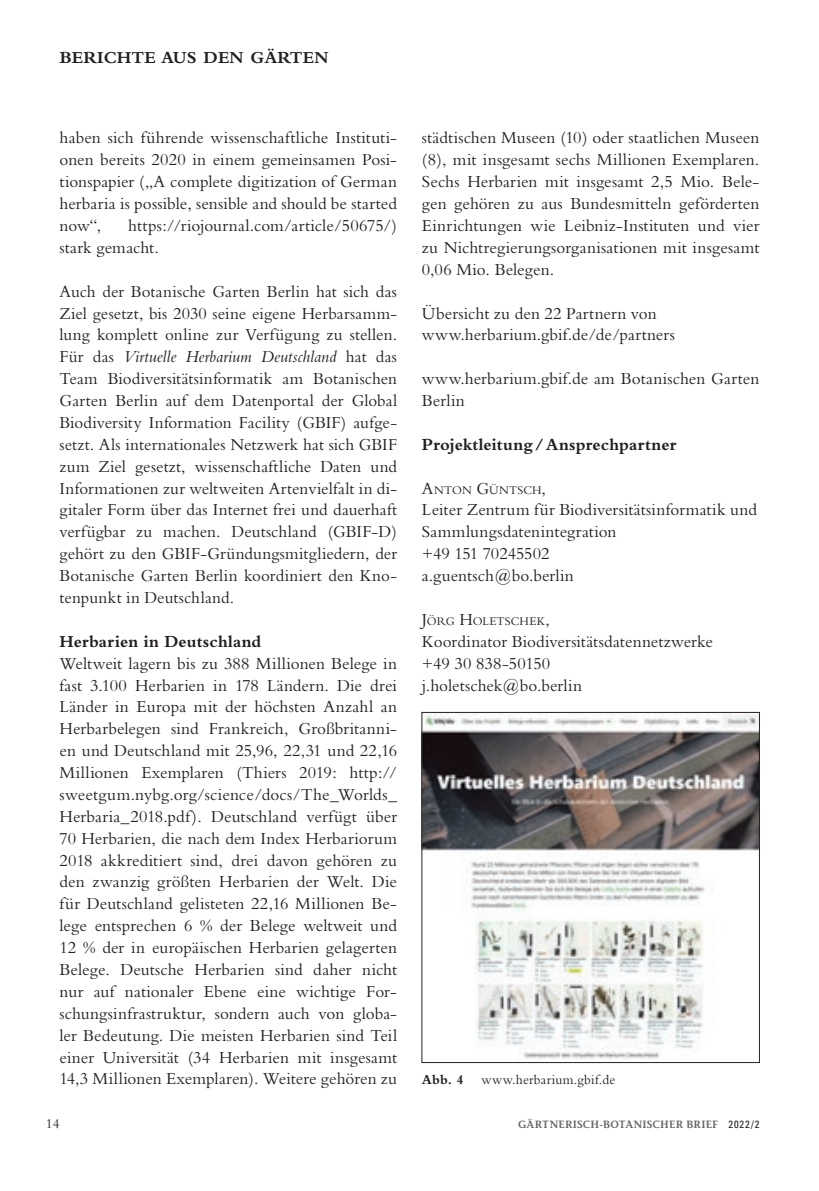
<style>
.page{position:relative;width:819px;height:1191px;background:#fff}
.page>*{position:absolute;margin:0;border:0;box-sizing:border-box;transform-origin:0 0}
.t1{font:17.5px/21.9px "Bembo";letter-spacing:.005em;color:#231f20}
.t2{font:700 17.5px "Bembo";letter-spacing:.01em;color:#231f20}
.t3{font:14px "Bembo";letter-spacing:.02em;color:#231f20}
.t4{font:700 14px "Bembo";color:#231f20}
.t5{font:12.25px "Bembo";letter-spacing:.01em;color:#231f20}
.t6{font:600 10.5px "Stone Informal";letter-spacing:.02em;color:#636366}
.s1{font-style:italic}
.s2{font-size:17.5px}
.s3{font-family:"Univers";font-weight:400;font-stretch:condensed;color:#231f20}
</style>
<div class="page">
<img style="left:423px;top:714px;width:334px;height:346px">
<div style="left:421px;top:712px;width:338px;height:351px;border:1px solid #231f20"></div>
<p class="t2" style="left:60px;top:48px;width:270px">BERICHTE AUS DEN GÄRTEN</p>
<p class="t1" style="left:60px;top:127px;width:339px;text-align:justify">haben sich führende wissenschaftliche Instituti&shy;onen bereits 2020 in einem gemeinsamen Posi&shy;tionspapier („A complete digitization of German herbaria is possible, sensible and should be started now“,</p>
<p class="t1" style="left:60px;top:214px;width:339px;text-indent:69px">https://riojournal.com/article/50675/) stark gemacht.</p>
<p class="t1" style="left:60px;top:280px;width:339px;text-align:justify">Auch der Botanische Garten Berlin hat sich das Ziel gesetzt, bis 2030 seine eigene Herbarsamm&shy;lung komplett online zur Verfügung zu stellen.<br>Für das <span class="s1">Virtuelle Herbarium Deutschland</span> hat das Team Biodiversitätsinformatik am Botanischen Garten Berlin auf dem Datenportal der Global Biodiversity Information Facility (GBIF) aufge&shy;setzt. Als internationales Netzwerk hat sich GBIF zum Ziel gesetzt, wissenschaftliche Daten und Informationen zur weltweiten Artenvielfalt in di&shy;gitaler Form über das Internet frei und dauerhaft verfügbar zu machen. Deutschland (GBIF-D) gehört zu den GBIF-Gründungsmitgliedern, der Botanische Garten Berlin koordiniert den Kno&shy;tenpunkt in Deutschland.</p>
<p class="t2" style="left:60px;top:631px;width:203px">Herbarien in Deutschland</p>
<p class="t1" style="left:60px;top:652px;width:339px;text-align:justify">Weltweit lagern bis zu 388 Millionen Belege in fast 3.100 Herbarien in 178 Ländern. Die drei Länder in Europa mit der höchsten Anzahl an Herbarbelegen sind Frankreich, Großbritanni&shy;en und Deutschland mit 25,96, 22,31 und 22,16<br>Millionen Exemplaren (Thiers 2019: http:// sweetgum.nybg.org/science/docs/The_Worlds_ Herbaria_2018.pdf). Deutschland verfügt über 70 Herbarien, die nach dem Index Herbariorum 2018 akkreditiert sind, drei davon gehören zu den zwanzig größten Herbarien der Welt. Die für Deutschland gelisteten 22,16 Millionen Be&shy;lege entsprechen 6 % der Belege weltweit und 12 % der in europäischen Herbarien gelagerten Belege. Deutsche Herbarien sind daher nicht nur auf nationaler Ebene eine wichtige For&shy;schungsinfrastruktur, sondern auch von globa&shy;ler Bedeutung. Die meisten Herbarien sind Teil einer Universität (34 Herbarien mit insgesamt 14,3 Millionen Exemplaren). Weitere gehören zu</p>
<p class="t1" style="left:422px;top:127px;width:339px;text-align:justify">städtischen Museen (10) oder staatlichen Museen (8), mit insgesamt sechs Millionen Exemplaren.<br>Sechs Herbarien mit insgesamt 2,5 Mio. Bele&shy;gen gehören zu aus Bundesmitteln geförderten Einrichtungen wie Leibniz-Instituten und vier zu Nichtregierungsorganisationen mit insgesamt 0,06 Mio. Belegen.</p>
<p class="t1" style="left:422px;top:302px;width:254px">Übersicht zu den 22 Partnern von www.herbarium.gbif.de/de/partners</p>
<p class="t1" style="left:422px;top:367px;width:339px">www.herbarium.gbif.de am Botanischen Garten<br>Berlin</p>
<p class="t2" style="left:422px;top:434px;width:256px">Projektleitung/Ansprechpartner</p>
<p class="t5" style="left:422px;top:482px;width:126px"><span class="s2">A</span>NTON <span class="s2">G</span>ÜNTSCH<span class="s2">,</span></p>
<p class="t1" style="left:422px;top:499px;width:336px">Leiter Zentrum für Biodiversitätsinformatik und<br>Sammlungsdatenintegration<br>+49 151 70245502<br>a.guentsch@bo.berlin</p>
<p class="t5" style="left:422px;top:614px;width:129px"><span class="s2">J</span>ÖRG <span class="s2">H</span>OLETSCHEK<span class="s2">,</span></p>
<p class="t1" style="left:422px;top:630px;width:292px">Koordinator Biodiversitätsdatennetzwerke +49 30 838-50150 j.holetschek@bo.berlin</p>
<p class="t4" style="left:422px;top:1072px;width:43px">Abb. 4</p>
<p class="t3" style="left:481px;top:1071px;width:135px">www.herbarium.gbif.de</p>
<p class="t3" style="left:46px;top:1115px;width:15px">14</p>
<p class="t6" style="left:518px;top:1118px;width:243px">GÄRTNERISCH-BOTANISCHER BRIEF <span class="s3">2022/2</span></p>
</div>
